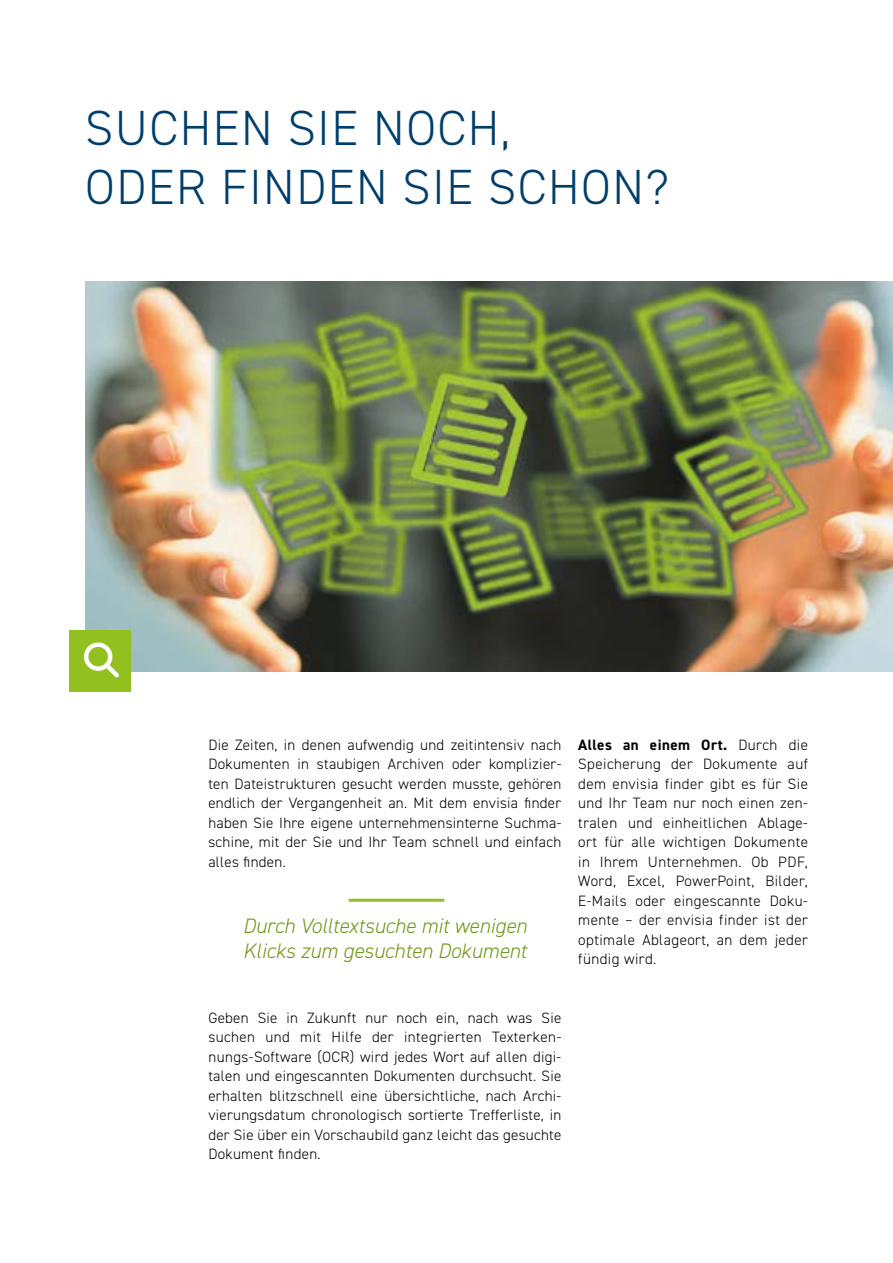
<style>
.page{position:relative;width:893px;height:1263px;background:#fff}
.page>*{position:absolute;margin:0;border:0;box-sizing:border-box;transform-origin:0 0}
.t1{font:300 49.5px/59.4px "DIN2014";letter-spacing:.03em;color:#003e6a}
.t2{font:italic 300 21px/25.2px "DIN2014";color:#72961a}
.t3{font:300 15px/19.5px "DIN2014";letter-spacing:.02em;color:#000;text-align:justify}
.s1{font-weight:700}
</style>
<div class="page">
<img style="left:85px;top:282px;width:808px;height:390px">
<div style="left:69px;top:630px;width:62px;height:61px;background:#92c020"></div>
<hr style="left:349px;top:899px;width:95px;height:3px;background:#92c020">
<h1 class="t1" style="left:85px;top:98px;width:585px">SUCHEN SIE NOCH,<br>ODER FINDEN SIE SCHON?</h1>
<p class="t3" style="left:208px;top:735px;width:354px">Die Zeiten, in denen aufwendig und zeitintensiv nach Dokumenten in staubigen Archiven oder komplizier&shy;ten Dateistrukturen gesucht werden musste, gehören endlich der Vergangenheit an. Mit dem envisia finder haben Sie Ihre eigene unternehmensinterne Suchma&shy;schine, mit der Sie und Ihr Team schnell und einfach alles finden.</p>
<h2 class="t2" style="left:243px;top:913px;width:286px">Durch Volltextsuche mit wenigen<br>Klicks zum gesuchten Dokument</h2>
<p class="t3" style="left:578px;top:735px;width:231px"><span class="s1">Alles an einem Ort.</span> Durch die Speicherung der Dokumente auf dem envisia finder gibt es für Sie und Ihr Team nur noch einen zen&shy;tralen und einheitlichen Ablage&shy;ort für alle wichtigen Dokumente in Ihrem Unternehmen. Ob PDF, Word, Excel, PowerPoint, Bilder, E-Mails oder eingescannte Doku&shy;mente – der envisia finder ist der optimale Ablageort, an dem jeder fündig wird.</p>
<p class="t3" style="left:208px;top:1008px;width:354px">Geben Sie in Zukunft nur noch ein, nach was Sie suchen und mit Hilfe der integrierten Texterken&shy;nungs-Software (OCR) wird jedes Wort auf allen digi&shy;talen und eingescannten Dokumenten durchsucht. Sie erhalten blitzschnell eine übersichtliche, nach Archi&shy;vierungsdatum chronologisch sortierte Trefferliste, in der Sie über ein Vorschaubild ganz leicht das gesuchte Dokument finden.</p>
</div>
